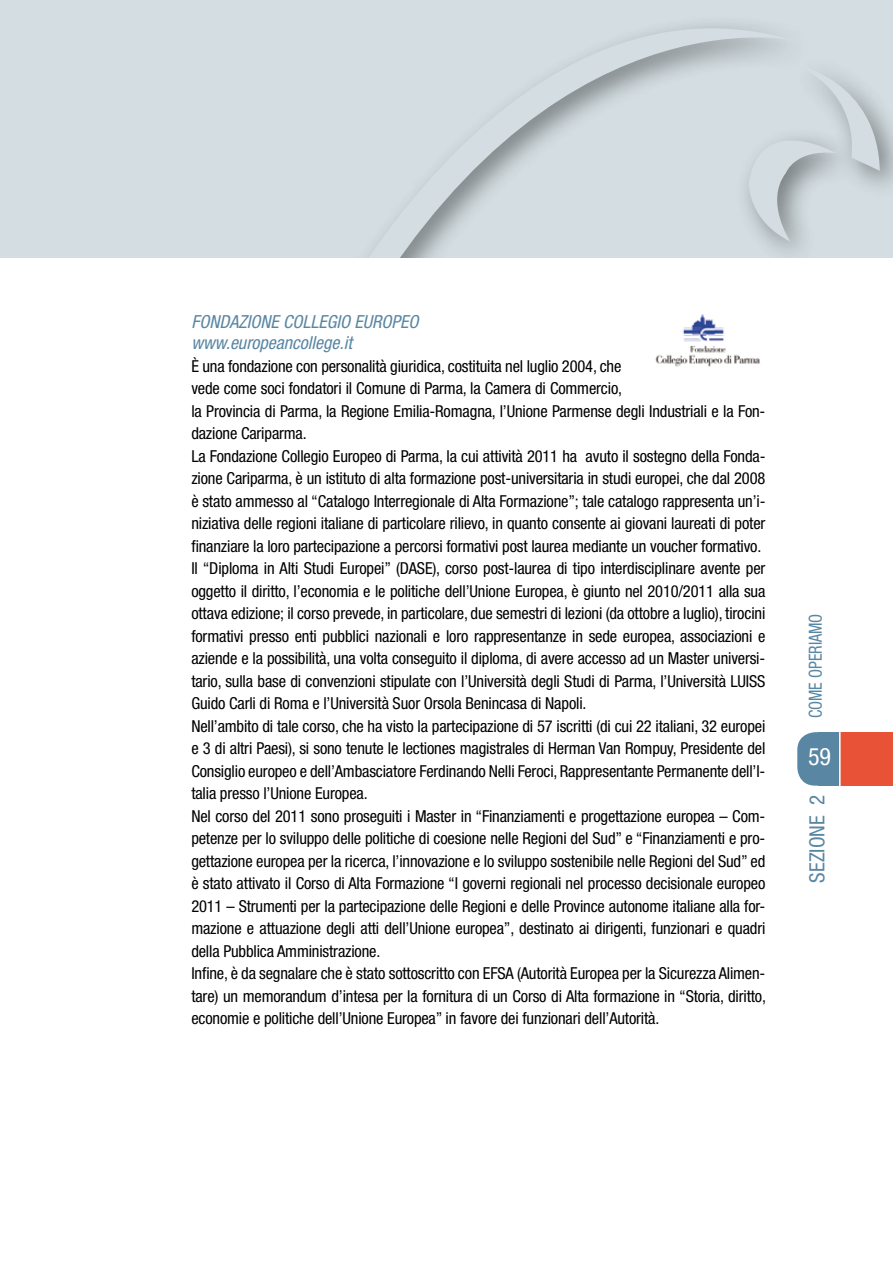
<style>
.page{position:relative;width:893px;height:1263px;background:#fff}
.page>*{position:absolute;margin:0;border:0;box-sizing:border-box;transform-origin:0 0}
.t1{font:condensed 24px "Helvetica Neue LT Std";color:#fff}
.t2{font:condensed 21px "Helvetica Neue LT Std";color:#5986a3}
.t3{font:italic condensed 18px/21.6px "Helvetica Neue LT Std";color:#5986a3}
.t4{font:condensed 18px "Helvetica Neue LT Std";color:#5986a3;scale:.9 1}
.t5{font:condensed 16.5px/22.5px "Helvetica Neue LT Std";letter-spacing:-.01em;color:#000}
</style>
<div class="page">
<div style="left:797px;top:732px;width:42px;height:54px;background:#5986a3;border-radius:18px"></div>
<div style="left:0;top:0;width:893px;height:258px;background:#d4dee2"></div>
<svg style="left:369px;top:24px;width:415px;height:234px"></svg>
<div style="left:735px;top:126px;width:128px;height:132px;background:#000;opacity:.45"></div>
<div style="left:789px;top:53px;width:104px;height:148px;background:#000;opacity:.45"></div>
<svg style="left:749px;top:65px;width:131px;height:176px"></svg>
<div style="left:839px;top:732px;width:54px;height:54px;background:#e85236"></div>
<div style="left:818px;top:732px;width:21px;height:54px;background:#5986a3"></div>
<hr style="left:839px;top:730px;width:2px;height:58px;background:#fff">
<img style="left:655px;top:315px;width:105px;height:52px">
<p class="t3" style="left:191px;top:311px;width:229px">FONDAZIONE COLLEGIO EUROPEO www.europeancollege.it</p>
<p class="t5" style="left:191px;top:354px;width:576px">È una fondazione con personalità giuridica, costituita nel luglio 2004, che<br>vede come soci fondatori il Comune di Parma, la Camera di Commercio,<br>la Provincia di Parma, la Regione Emilia-Romagna, l’Unione Parmense degli Industriali e la Fon&shy;dazione Cariparma.<br>La Fondazione Collegio Europeo di Parma, la cui attività 2011 ha avuto il sostegno della Fonda&shy;zione Cariparma, è un istituto di alta formazione post-universitaria in studi europei, che dal 2008 è stato ammesso al “Catalogo Interregionale di Alta Formazione”; tale catalogo rappresenta un’i&shy;niziativa delle regioni italiane di particolare rilievo, in quanto consente ai giovani laureati di poter finanziare la loro partecipazione a percorsi formativi post laurea mediante un voucher formativo.<br>Il “Diploma in Alti Studi Europei” (DASE), corso post-laurea di tipo interdisciplinare avente per oggetto il diritto, l’economia e le politiche dell’Unione Europea, è giunto nel 2010/2011 alla sua ottava edizione; il corso prevede, in particolare, due semestri di lezioni (da ottobre a luglio), tirocini formativi presso enti pubblici nazionali e loro rappresentanze in sede europea, associazioni e aziende e la possibilità, una volta conseguito il diploma, di avere accesso ad un Master universi&shy;tario, sulla base di convenzioni stipulate con l’Università degli Studi di Parma, l’Università LUISS Guido Carli di Roma e l’Università Suor Orsola Benincasa di Napoli.<br>Nell’ambito di tale corso, che ha visto la partecipazione di 57 iscritti (di cui 22 italiani, 32 europei e 3 di altri Paesi), si sono tenute le lectiones magistrales di Herman Van Rompuy, Presidente del Consiglio europeo e dell’Ambasciatore Ferdinando Nelli Feroci, Rappresentante Permanente dell’I&shy;talia presso l’Unione Europea.<br>Nel corso del 2011 sono proseguiti i Master in “Finanziamenti e progettazione europea – Com&shy;petenze per lo sviluppo delle politiche di coesione nelle Regioni del Sud” e “Finanziamenti e pro&shy;gettazione europea per la ricerca, l’innovazione e lo sviluppo sostenibile nelle Regioni del Sud” ed è stato attivato il Corso di Alta Formazione “I governi regionali nel processo decisionale europeo 2011 – Strumenti per la partecipazione delle Regioni e delle Province autonome italiane alla for&shy;mazione e attuazione degli atti dell’Unione europea”, destinato ai dirigenti, funzionari e quadri della Pubblica Amministrazione.<br>Infine, è da segnalare che è stato sottoscritto con EFSA (Autorità Europea per la Sicurezza Alimen&shy;tare) un memorandum d’intesa per la fornitura di un Corso di Alta formazione in “Storia, diritto, economie e politiche dell’Unione Europea” in favore dei funzionari dell’Autorità.</p>
<p class="t4" style="left:805px;top:718px;width:118px;rotate:-90deg">COME OPERIAMO</p>
<h1 class="t1" style="left:808px;top:743px;width:25px">59</h1>
<p class="t2" style="left:805px;top:883px;width:89px;rotate:-90deg">SEZIONE 2</p>
</div>
